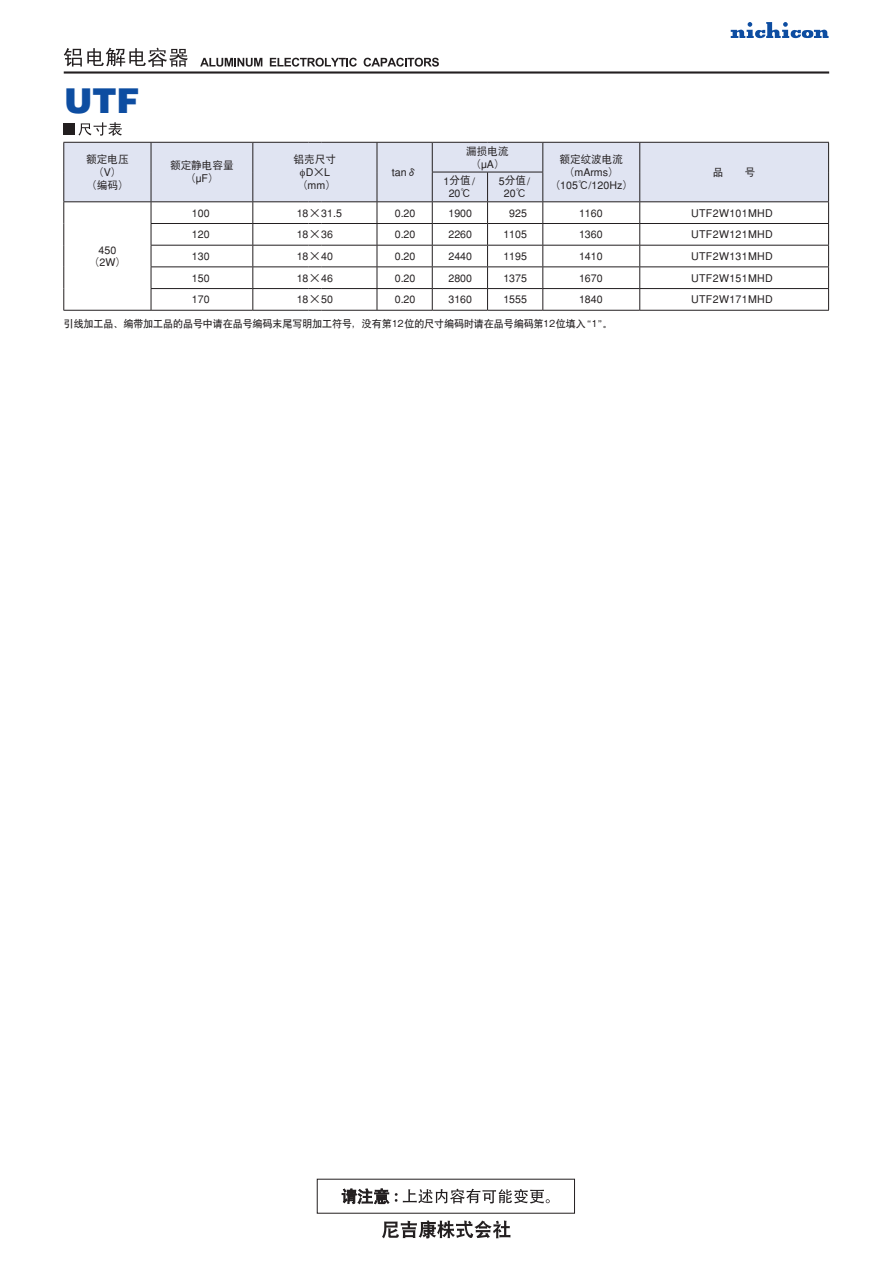
<style>
.page{position:relative;width:893px;height:1263px;background:#fff}
.page>*{position:absolute;margin:0;border:0;box-sizing:border-box;transform-origin:0 0}
.t1{font:900 34.2px "Helvetica";color:#0d4da1}
.t2{font:500 10.65px/12.8px "Gothic BBB";color:#231f20;text-align:center}
.t3{font:500 10.65px "Gothic BBB";letter-spacing:.03em;color:#231f20}
.t4{font:10.65px "DFP Hei W5 G Bpc EUC H";color:#231f20}
.t5{font:9.9px "SIL Hei Med Jian";color:#231f20}
.s1{font-family:"DFP Hei W5 G Bpc EUC H";font-weight:400}
.s2{font-family:"Gothic MB101 Pro";font-size:9px}
</style>
<div class="page">
<svg style="left:731px;top:22px;width:98px;height:16px"></svg>
<hr style="left:64px;top:71px;width:765px;height:3px;background:#231f20">
<svg style="left:200px;top:58px;width:62px;height:9px"></svg>
<svg style="left:270px;top:58px;width:87px;height:9px"></svg>
<svg style="left:364px;top:58px;width:75px;height:9px"></svg>
<svg style="left:64px;top:48px;width:124px;height:19px"></svg>
<div style="left:64px;top:143px;width:764px;height:58px;background:#e0e4f2"></div>
<hr style="left:63px;top:142px;width:88px;height:1px;background:#231f20">
<hr style="left:151px;top:142px;width:102px;height:1px;background:#231f20">
<hr style="left:253px;top:142px;width:56px;height:1px;background:#231f20">
<svg style="left:309px;top:142px;width:12px;height:1px"></svg>
<hr style="left:321px;top:142px;width:56px;height:1px;background:#231f20">
<hr style="left:377px;top:142px;width:55px;height:1px;background:#231f20">
<hr style="left:432px;top:142px;width:56px;height:1px;background:#231f20">
<hr style="left:488px;top:142px;width:55px;height:1px;background:#231f20">
<hr style="left:543px;top:142px;width:97px;height:1px;background:#231f20">
<hr style="left:640px;top:142px;width:189px;height:1px;background:#231f20">
<hr style="left:432px;top:172px;width:56px;height:1px;background:#231f20">
<hr style="left:488px;top:172px;width:55px;height:1px;background:#231f20">
<hr style="left:63px;top:201px;width:88px;height:1px;background:#231f20">
<svg style="left:63px;top:143px;width:1px;height:167px"></svg>
<hr style="left:63px;top:310px;width:88px;height:1px;background:#231f20">
<hr style="left:151px;top:201px;width:102px;height:1px;background:#231f20">
<hr style="left:253px;top:201px;width:56px;height:1px;background:#231f20">
<svg style="left:309px;top:201px;width:12px;height:1px"></svg>
<hr style="left:321px;top:201px;width:56px;height:1px;background:#231f20">
<hr style="left:377px;top:201px;width:55px;height:1px;background:#231f20">
<hr style="left:432px;top:201px;width:56px;height:1px;background:#231f20">
<hr style="left:488px;top:201px;width:55px;height:1px;background:#231f20">
<hr style="left:543px;top:201px;width:97px;height:1px;background:#231f20">
<hr style="left:640px;top:201px;width:189px;height:1px;background:#231f20">
<hr style="left:151px;top:223px;width:102px;height:1px;background:#231f20">
<hr style="left:253px;top:223px;width:56px;height:1px;background:#231f20">
<svg style="left:309px;top:223px;width:12px;height:1px"></svg>
<hr style="left:321px;top:223px;width:56px;height:1px;background:#231f20">
<hr style="left:377px;top:223px;width:55px;height:1px;background:#231f20">
<hr style="left:432px;top:223px;width:56px;height:1px;background:#231f20">
<hr style="left:488px;top:223px;width:55px;height:1px;background:#231f20">
<hr style="left:543px;top:223px;width:97px;height:1px;background:#231f20">
<hr style="left:640px;top:223px;width:189px;height:1px;background:#231f20">
<hr style="left:151px;top:245px;width:102px;height:1px;background:#231f20">
<hr style="left:253px;top:245px;width:56px;height:1px;background:#231f20">
<svg style="left:309px;top:245px;width:12px;height:1px"></svg>
<hr style="left:321px;top:245px;width:56px;height:1px;background:#231f20">
<hr style="left:377px;top:245px;width:55px;height:1px;background:#231f20">
<hr style="left:432px;top:245px;width:56px;height:1px;background:#231f20">
<hr style="left:488px;top:245px;width:55px;height:1px;background:#231f20">
<hr style="left:543px;top:245px;width:97px;height:1px;background:#231f20">
<hr style="left:640px;top:245px;width:189px;height:1px;background:#231f20">
<hr style="left:151px;top:267px;width:102px;height:1px;background:#231f20">
<hr style="left:253px;top:267px;width:56px;height:1px;background:#231f20">
<hr style="left:321px;top:267px;width:56px;height:1px;background:#231f20">
<hr style="left:377px;top:267px;width:55px;height:1px;background:#231f20">
<hr style="left:432px;top:267px;width:56px;height:1px;background:#231f20">
<hr style="left:488px;top:267px;width:55px;height:1px;background:#231f20">
<hr style="left:543px;top:267px;width:97px;height:1px;background:#231f20">
<hr style="left:640px;top:267px;width:189px;height:1px;background:#231f20">
<hr style="left:151px;top:288px;width:102px;height:1px;background:#231f20">
<svg style="left:151px;top:143px;width:1px;height:167px"></svg>
<hr style="left:253px;top:288px;width:56px;height:1px;background:#231f20">
<svg style="left:252px;top:143px;width:1px;height:167px"></svg>
<hr style="left:321px;top:288px;width:56px;height:1px;background:#231f20">
<hr style="left:377px;top:288px;width:55px;height:1px;background:#231f20">
<svg style="left:377px;top:143px;width:1px;height:167px"></svg>
<hr style="left:432px;top:288px;width:56px;height:1px;background:#231f20">
<svg style="left:432px;top:143px;width:1px;height:167px"></svg>
<hr style="left:488px;top:288px;width:55px;height:1px;background:#231f20">
<svg style="left:487px;top:172px;width:1px;height:138px"></svg>
<hr style="left:543px;top:288px;width:97px;height:1px;background:#231f20">
<svg style="left:542px;top:143px;width:1px;height:167px"></svg>
<hr style="left:640px;top:288px;width:189px;height:1px;background:#231f20">
<svg style="left:639px;top:143px;width:1px;height:167px"></svg>
<svg style="left:828px;top:143px;width:1px;height:167px"></svg>
<hr style="left:151px;top:310px;width:102px;height:1px;background:#231f20">
<hr style="left:253px;top:310px;width:56px;height:1px;background:#231f20">
<hr style="left:321px;top:310px;width:56px;height:1px;background:#231f20">
<hr style="left:377px;top:310px;width:55px;height:1px;background:#231f20">
<hr style="left:432px;top:310px;width:56px;height:1px;background:#231f20">
<hr style="left:488px;top:310px;width:55px;height:1px;background:#231f20">
<hr style="left:543px;top:310px;width:97px;height:1px;background:#231f20">
<hr style="left:640px;top:310px;width:189px;height:1px;background:#231f20">
<svg style="left:309px;top:267px;width:12px;height:1px"></svg>
<svg style="left:309px;top:288px;width:12px;height:1px"></svg>
<svg style="left:309px;top:310px;width:12px;height:1px"></svg>
<div style="left:63px;top:124px;width:12px;height:11px;background:#231f20"></div>
<svg style="left:78px;top:122px;width:44px;height:14px"></svg>
<svg style="left:382px;top:1220px;width:128px;height:18px"></svg>
<svg style="left:342px;top:1188px;width:47px;height:16px"></svg>
<svg style="left:395px;top:1189px;width:155px;height:14px"></svg>
<svg style="left:300px;top:169px;width:5px;height:9px"></svg>
<h1 class="t1" style="left:64px;top:78px;width:77px">UTF</h1>
<p class="t4" style="left:86px;top:154px;width:44px">额定电压</p>
<p class="t2" style="left:86px;top:166px;width:44px">（V）<br>（<span class="s1">编码</span>）</p>
<p class="t2" style="left:89px;top:244px;width:39px">450（2W）</p>
<p class="t4" style="left:170px;top:160px;width:65px">额定静电容量</p>
<p class="t2" style="left:185px;top:172px;width:35px">（µF）</p>
<p class="t4" style="left:294px;top:154px;width:44px">铝壳尺寸</p>
<p class="t2" style="left:297px;top:166px;width:40px">D×L（mm）</p>
<p class="t2" style="left:392px;top:166px;width:27px">tanδ</p>
<p class="t4" style="left:466px;top:145px;width:44px">漏损电流</p>
<p class="t2" style="left:470px;top:158px;width:36px">（µA）</p>
<p class="t4" style="left:559px;top:154px;width:65px">额定纹波电流</p>
<p class="t2" style="left:550px;top:166px;width:85px">（mArms）（105℃/120Hz）</p>
<p class="t4" style="left:713px;top:167px;width:44px">品　　号</p>
<p class="t2" style="left:443px;top:175px;width:33px">1<span class="s1">分值</span>/<br>20℃</p>
<p class="t2" style="left:499px;top:175px;width:33px">5<span class="s1">分值</span>/<br>20℃</p>
<p class="t2" style="left:192px;top:207px;width:19px">100</p>
<p class="t2" style="left:297px;top:207px;width:47px">18×31.5</p>
<p class="t2" style="left:395px;top:207px;width:22px">0.20</p>
<p class="t2" style="left:448px;top:207px;width:25px">1900</p>
<p class="t2" style="left:509px;top:207px;width:19px">925</p>
<p class="t2" style="left:579px;top:207px;width:25px">1160</p>
<p class="t3" style="left:691px;top:207px;width:83px">UTF2W101MHD</p>
<p class="t2" style="left:192px;top:228px;width:19px">120</p>
<p class="t2" style="left:297px;top:228px;width:38px">18×36</p>
<p class="t2" style="left:395px;top:228px;width:22px">0.20</p>
<p class="t2" style="left:448px;top:228px;width:25px">2260</p>
<p class="t2" style="left:503px;top:228px;width:25px">1105</p>
<p class="t2" style="left:579px;top:228px;width:25px">1360</p>
<p class="t3" style="left:691px;top:228px;width:83px">UTF2W121MHD</p>
<p class="t2" style="left:192px;top:250px;width:19px">130</p>
<p class="t2" style="left:297px;top:250px;width:38px">18×40</p>
<p class="t2" style="left:395px;top:250px;width:22px">0.20</p>
<p class="t2" style="left:448px;top:250px;width:25px">2440</p>
<p class="t2" style="left:503px;top:250px;width:25px">1195</p>
<p class="t2" style="left:579px;top:250px;width:25px">1410</p>
<p class="t3" style="left:691px;top:250px;width:83px">UTF2W131MHD</p>
<p class="t2" style="left:192px;top:272px;width:19px">150</p>
<p class="t2" style="left:297px;top:272px;width:38px">18×46</p>
<p class="t2" style="left:395px;top:272px;width:22px">0.20</p>
<p class="t2" style="left:448px;top:272px;width:25px">2800</p>
<p class="t2" style="left:503px;top:272px;width:25px">1375</p>
<p class="t2" style="left:579px;top:272px;width:25px">1670</p>
<p class="t3" style="left:691px;top:272px;width:83px">UTF2W151MHD</p>
<p class="t2" style="left:192px;top:293px;width:19px">170</p>
<p class="t2" style="left:297px;top:293px;width:38px">18×50</p>
<p class="t2" style="left:395px;top:293px;width:22px">0.20</p>
<p class="t2" style="left:448px;top:293px;width:25px">3160</p>
<p class="t2" style="left:503px;top:293px;width:25px">1555</p>
<p class="t2" style="left:579px;top:293px;width:25px">1840</p>
<p class="t3" style="left:691px;top:293px;width:83px">UTF2W171MHD</p>
<p class="t5" style="left:64px;top:317px;width:550px">引线加工品、编带加工品的品号中请在品号编码末尾写明加工符号，没有第<span class="s2">12</span>位的尺寸编码时请在品号编码第<span class="s2">12</span>位填入“<span class="s2">1</span>”。</p>
</div>
